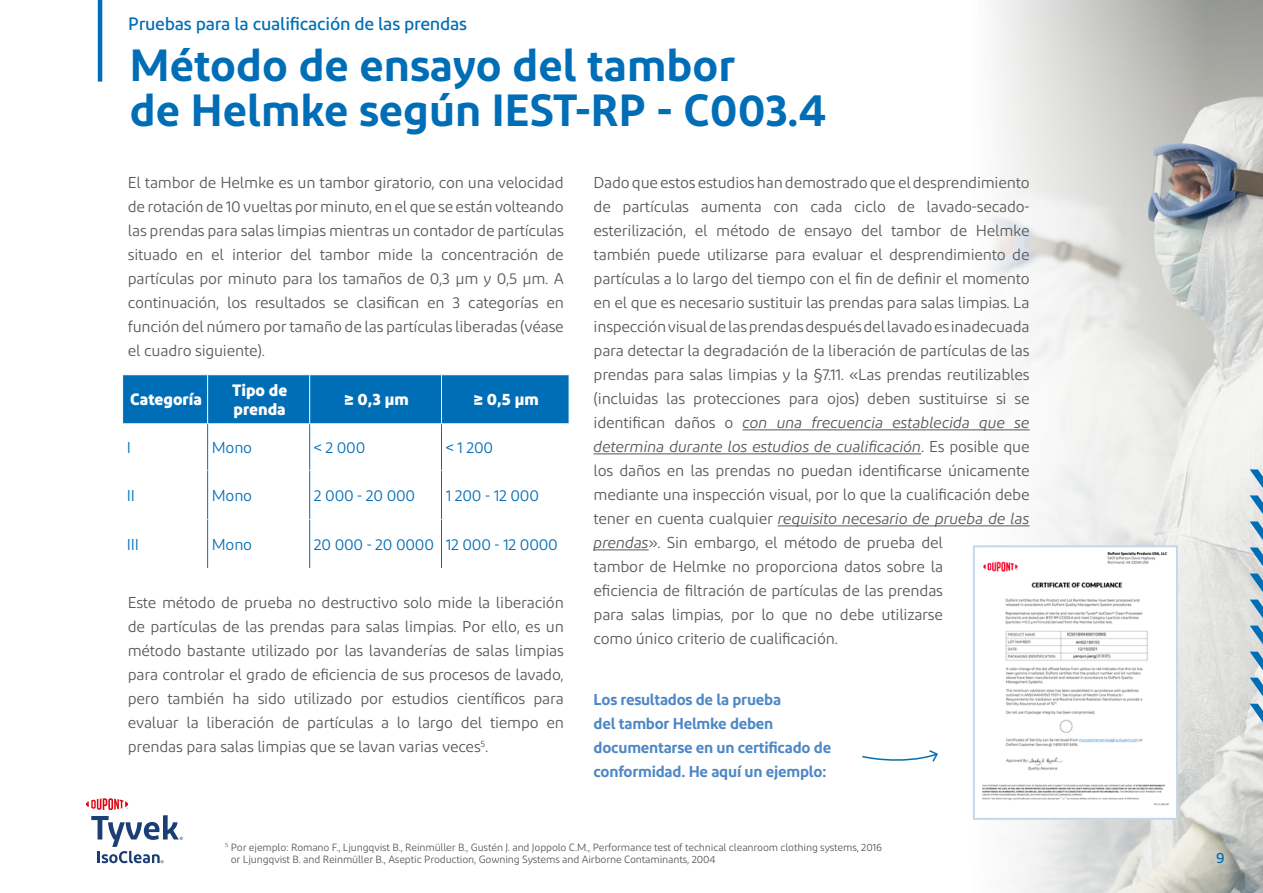
<style>
.page{position:relative;width:1263px;height:893px;background:#fff}
.page>*{position:absolute;margin:0;border:0;box-sizing:border-box;transform-origin:0 0}
.t1{font:600 45px/45px "Diodrum";color:#006eb7}
.t2{font:500 18px "Diodrum";letter-spacing:-.015em;color:#006eb7}
.t3{font:700 16.5px/19.8px "Diodrum";color:#fff}
.t4{font:15.75px/24px "Diodrum";letter-spacing:-.015em;color:#575756;text-align:justify}
.t5{font:600 15.75px/24px "Diodrum";letter-spacing:-.015em;color:#4d87c6}
.t6{font:15.75px "Diodrum";letter-spacing:-.015em;color:#006eb7}
.t7{font:500 15px "Diodrum";color:#006eb7}
.t8{font:10.5px/12.6px "Diodrum";letter-spacing:-.015em;color:#575756}
.s1{font-style:italic}
</style>
<div class="page">
<hr style="left:98px;top:0;width:4px;height:82px;background:#006eb7">
<img style="left:974px;top:0;width:289px;height:893px">
<hr style="left:742px;top:429px;width:288px;height:1px;background:#575756">
<hr style="left:594px;top:453px;width:327px;height:1px;background:#575756">
<hr style="left:778px;top:525px;width:252px;height:1px;background:#575756">
<hr style="left:594px;top:549px;width:54px;height:1px;background:#575756">
<div style="left:123px;top:375px;width:446px;height:48px;background:#006eb7"></div>
<hr style="left:207px;top:375px;width:1px;height:48px;background:#fff">
<hr style="left:309px;top:375px;width:1px;height:48px;background:#fff">
<hr style="left:441px;top:375px;width:1px;height:48px;background:#fff">
<hr style="left:207px;top:424px;width:1px;height:46px;background:#006eb7">
<hr style="left:309px;top:424px;width:1px;height:46px;background:#006eb7">
<hr style="left:441px;top:424px;width:1px;height:46px;background:#006eb7">
<hr style="left:207px;top:471px;width:1px;height:48px;background:#006eb7">
<hr style="left:309px;top:471px;width:1px;height:48px;background:#006eb7">
<hr style="left:441px;top:471px;width:1px;height:48px;background:#006eb7">
<hr style="left:207px;top:520px;width:1px;height:48px;background:#006eb7">
<hr style="left:309px;top:520px;width:1px;height:48px;background:#006eb7">
<hr style="left:441px;top:520px;width:1px;height:48px;background:#006eb7">
<svg style="left:973px;top:544px;width:206px;height:277px"></svg>
<svg style="left:862px;top:750px;width:76px;height:12px"></svg>
<svg style="left:86px;top:798px;width:97px;height:65px"></svg>
<svg style="left:1250px;top:704px;width:13px;height:18px"></svg>
<svg style="left:1250px;top:678px;width:13px;height:18px"></svg>
<svg style="left:1250px;top:652px;width:13px;height:18px"></svg>
<svg style="left:1250px;top:626px;width:13px;height:18px"></svg>
<svg style="left:1250px;top:600px;width:13px;height:18px"></svg>
<svg style="left:1250px;top:573px;width:13px;height:19px"></svg>
<svg style="left:1250px;top:547px;width:13px;height:19px"></svg>
<svg style="left:1250px;top:521px;width:13px;height:19px"></svg>
<svg style="left:1250px;top:495px;width:13px;height:19px"></svg>
<svg style="left:1250px;top:469px;width:13px;height:19px"></svg>
<p class="t2" style="left:128px;top:12px;width:341px">Pruebas para la cualificación de las prendas</p>
<h1 class="t1" style="left:130px;top:42px;width:698px">Método de ensayo del tambor<br>de Helmke según IEST-RP - C003.4</h1>
<p class="t4" style="left:128px;top:170px;width:438px">El tambor de Helmke es un tambor giratorio, con una velocidad de rotación de 10 vueltas por minuto, en el que se están volteando las prendas para salas limpias mientras un contador de partículas situado en el interior del tambor mide la concentración de partículas por minuto para los tamaños de 0,3 µm y 0,5 µm. A continuación, los resultados se clasifican en 3 categorías en función del número por tamaño de las partículas liberadas (véase el cuadro siguiente).</p>
<p class="t3" style="left:130px;top:389px;width:73px">Categoría</p>
<p class="t3" style="left:232px;top:379px;width:57px">Tipo de prenda</p>
<p class="t3" style="left:344px;top:389px;width:66px">≥ 0,3 µm</p>
<p class="t3" style="left:474px;top:389px;width:66px">≥ 0,5 µm</p>
<p class="t6" style="left:127px;top:438px;width:6px">I</p>
<p class="t6" style="left:212px;top:438px;width:42px">Mono</p>
<p class="t6" style="left:314px;top:438px;width:53px">&lt; 2 000</p>
<p class="t6" style="left:446px;top:438px;width:49px">&lt; 1 200</p>
<p class="t6" style="left:127px;top:486px;width:10px">II</p>
<p class="t6" style="left:212px;top:486px;width:42px">Mono</p>
<p class="t6" style="left:314px;top:486px;width:103px">2 000 - 20 000</p>
<p class="t6" style="left:446px;top:486px;width:95px">1 200 - 12 000</p>
<p class="t6" style="left:127px;top:535px;width:14px">III</p>
<p class="t6" style="left:212px;top:535px;width:42px">Mono</p>
<p class="t6" style="left:314px;top:535px;width:245px">20 000 - 20 0000 12 000 - 12 0000</p>
<p class="t4" style="left:128px;top:590px;width:438px">Este método de prueba no destructivo solo mide la liberación de partículas de las prendas para salas limpias. Por ello, es un método bastante utilizado por las lavanderías de salas limpias para controlar el grado de eficiencia de sus procesos de lavado, pero también ha sido utilizado por estudios científicos para evaluar la liberación de partículas a lo largo del tiempo en prendas para salas limpias que se lavan varias veces<sup>5</sup>.</p>
<p class="t4" style="left:594px;top:170px;width:438px;text-align:left">Dado que estos estudios han demostrado que el desprendimiento de partículas aumenta con cada ciclo de lavado-secado&shy;esterilización, el método de ensayo del tambor de Helmke también puede utilizarse para evaluar el desprendimiento de partículas a lo largo del tiempo con el fin de definir el momento en el que es necesario sustituir las prendas para salas limpias. La inspección visual de las prendas después del lavado es inadecuada para detectar la degradación de la liberación de partículas de las prendas para salas limpias y la §7.11. «Las prendas reutilizables (incluidas las protecciones para ojos) deben sustituirse si se identifican daños o <span class="s1">con una frecuencia establecida que se determina durante los estudios de cualificación</span>. Es posible que los daños en las prendas no puedan identificarse únicamente mediante una inspección visual, por lo que la cualificación debe tener en cuenta cualquier <span class="s1">requisito necesario de prueba de las prendas</span>». Sin embargo, el método de prueba del<br>tambor de Helmke no proporciona datos sobre la<br>eficiencia de filtración de partículas de las prendas<br>para salas limpias, por lo que no debe utilizarse<br>como único criterio de cualificación.</p>
<p class="t5" style="left:594px;top:687px;width:239px">Los resultados de la prueba<br>del tambor Helmke deben documentarse en un certificado de conformidad. He aquí un ejemplo:</p>
<p class="t8" style="left:231px;top:840px;width:653px;text-indent:-6px"><sup>5</sup> Por ejemplo: Romano F., Ljungqvist B., Reinmüller B., Gustén J. and Joppolo C.M., Performance test of technical cleanroom clothing systems, 2016 or Ljungqvist B. and Reinmüller B., Aseptic Production, Gowning Systems and Airborne Contaminants, 2004</p>
<p class="t7" style="left:1216px;top:849px;width:10px">9</p>
</div>
